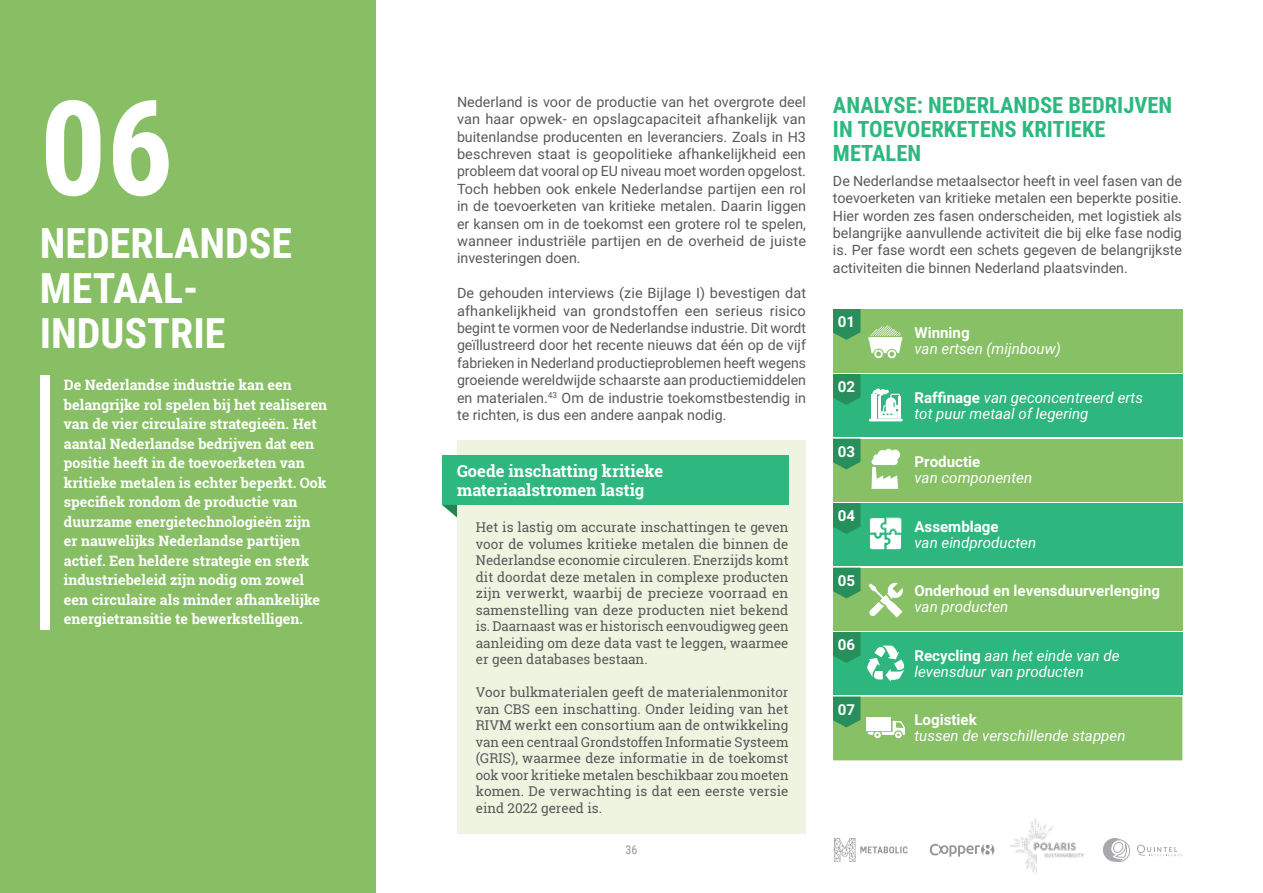
<style>
.page{position:relative;width:1263px;height:893px;background:#fff}
.page>*{position:absolute;margin:0;border:0;box-sizing:border-box;transform-origin:0 0}
.t1{font:700 132px "Roboto Condensed";color:#fff}
.t2{font:700 42px/45px "Roboto Condensed";color:#fff}
.t3{font:700 22.5px/24px "Roboto Condensed";color:#2eb880}
.t4{font:700 16.5px/19.5px "Roboto Slab";color:#fff}
.t5{font:italic 15.15px/16px "Roboto";color:#fff}
.t6{font:700 15.15px "Roboto";color:#fff}
.t7{font:14.25px/17.4px "Roboto";color:#58595b;text-align:justify}
.t8{font:700 14.25px/19.5px "Roboto Slab";color:#fff}
.t9{font:13.5px/16.5px "Roboto Slab";color:#58595b;text-align:justify}
.t10{font:12px "Roboto Condensed";color:#939598}
.s1{font-weight:700;font-style:normal}
</style>
<div class="page">
<svg style="left:1103px;top:838px;width:27px;height:24px"></svg>
<svg style="left:1137px;top:845px;width:45px;height:11px"></svg>
<svg style="left:834px;top:838px;width:73px;height:24px"></svg>
<svg style="left:930px;top:844px;width:64px;height:13px"></svg>
<img style="left:1009px;top:818px;width:75px;height:56px">
<div style="left:0;top:0;width:376px;height:893px;background:#88bf65"></div>
<div style="left:40px;top:375px;width:10px;height:255px;background:#fff"></div>
<div style="left:457px;top:440px;width:349px;height:394px;background:#eff4e0"></div>
<div style="left:442px;top:455px;width:346px;height:50px;background:#2eb880"></div>
<svg style="left:442px;top:505px;width:15px;height:12px"></svg>
<div style="left:833px;top:632px;width:349px;height:63px;background:#2db77f"></div>
<div style="left:833px;top:503px;width:349px;height:63px;background:#2db77f"></div>
<div style="left:833px;top:568px;width:349px;height:63px;background:#87c065"></div>
<div style="left:833px;top:309px;width:349px;height:64px;background:#87c065"></div>
<div style="left:833px;top:439px;width:349px;height:63px;background:#87c065"></div>
<div style="left:833px;top:374px;width:349px;height:63px;background:#2db77f"></div>
<svg style="left:833px;top:309px;width:27px;height:31px"></svg>
<svg style="left:833px;top:374px;width:27px;height:31px"></svg>
<svg style="left:833px;top:439px;width:27px;height:30px"></svg>
<svg style="left:833px;top:503px;width:27px;height:31px"></svg>
<svg style="left:833px;top:568px;width:27px;height:30px"></svg>
<svg style="left:833px;top:632px;width:27px;height:31px"></svg>
<svg style="left:871px;top:449px;width:29px;height:40px"></svg>
<svg style="left:870px;top:517px;width:32px;height:32px"></svg>
<svg style="left:867px;top:645px;width:38px;height:37px"></svg>
<div style="left:833px;top:697px;width:349px;height:63px;background:#87c065"></div>
<div style="left:871px;top:394px;width:5px;height:25px;background:#fff"></div>
<hr style="left:869px;top:419px;width:34px;height:2px;background:#fff">
<svg style="left:872px;top:388px;width:29px;height:31px"></svg>
<svg style="left:869px;top:582px;width:34px;height:35px"></svg>
<svg style="left:868px;top:325px;width:34px;height:33px"></svg>
<h1 class="t1" style="left:40px;top:56px;width:135px">06</h1>
<h2 class="t2" style="left:40px;top:219px;width:254px">NEDERLANDSE<br>METAAL-<br>INDUSTRIE</h2>
<p class="t8" style="left:64px;top:375px;width:265px">De Nederlandse industrie kan een belangrijke rol spelen bij het realiseren van de vier circulaire strategieën. Het aantal Nederlandse bedrijven dat een positie heeft in de toevoerketen van kritieke metalen is echter beperkt. Ook specifiek rondom de productie van duurzame energietechnologieën zijn er nauwelijks Nederlandse partijen actief. Een heldere strategie en sterk industriebeleid zijn nodig om zowel een circulaire als minder afhankelijke energietransitie te bewerkstelligen.</p>
<p class="t7" style="left:457px;top:92px;width:351px">Nederland is voor de productie van het overgrote deel van haar opwek- en opslagcapaciteit afhankelijk van buitenlandse producenten en leveranciers. Zoals in H3 beschreven staat is geopolitieke afhankelijkheid een probleem dat vooral op EU niveau moet worden opgelost.<br>Toch hebben ook enkele Nederlandse partijen een rol in de toevoerketen van kritieke metalen. Daarin liggen er kansen om in de toekomst een grotere rol te spelen, wanneer industriële partijen en de overheid de juiste investeringen doen.</p>
<p class="t7" style="left:457px;top:284px;width:351px">De gehouden interviews (zie Bijlage I) bevestigen dat afhankelijkheid van grondstoffen een serieus risico begint te vormen voor de Nederlandse industrie. Dit wordt geïllustreerd door het recente nieuws dat één op de vijf fabrieken in Nederland productieproblemen heeft wegens groeiende wereldwijde schaarste aan productiemiddelen en materialen.<sup>43</sup> Om de industrie toekomstbestendig in te richten, is dus een andere aanpak nodig.</p>
<p class="t4" style="left:457px;top:461px;width:208px">Goede inschatting kritieke materiaalstromen lastig</p>
<p class="t9" style="left:476px;top:519px;width:314px">Het is lastig om accurate inschattingen te geven voor de volumes kritieke metalen die binnen de Nederlandse economie circuleren. Enerzijds komt dit doordat deze metalen in complexe producten zijn verwerkt, waarbij de precieze voorraad en samenstelling van deze producten niet bekend is. Daarnaast was er historisch eenvoudigweg geen aanleiding om deze data vast te leggen, waarmee er geen databases bestaan.</p>
<p class="t9" style="left:476px;top:684px;width:314px">Voor bulkmaterialen geeft de materialenmonitor van CBS een inschatting. Onder leiding van het RIVM werkt een consortium aan de ontwikkeling van een centraal Grondstoffen Informatie Systeem (GRIS), waarmee deze informatie in de toekomst ook voor kritieke metalen beschikbaar zou moeten komen. De verwachting is dat een eerste versie eind 2022 gereed is.</p>
<p class="t10" style="left:625px;top:841px;width:13px">36</p>
<h3 class="t3" style="left:833px;top:92px;width:341px">ANALYSE: NEDERLANDSE BEDRIJVEN<br>IN TOEVOERKETENS KRITIEKE<br>METALEN</h3>
<p class="t7" style="left:833px;top:171px;width:350px">De Nederlandse metaalsector heeft in veel fasen van de toevoerketen van kritieke metalen een beperkte positie.<br>Hier worden zes fasen onderscheiden, met logistiek als belangrijke aanvullende activiteit die bij elke fase nodig is. Per fase wordt een schets gegeven de belangrijkste activiteiten die binnen Nederland plaatsvinden.</p>
<p class="t6" style="left:838px;top:311px;width:19px">01</p>
<p class="t6" style="left:838px;top:376px;width:19px">02</p>
<p class="t6" style="left:838px;top:441px;width:19px">03</p>
<p class="t6" style="left:838px;top:505px;width:19px">04</p>
<p class="t6" style="left:838px;top:570px;width:19px">05</p>
<p class="t6" style="left:838px;top:634px;width:19px">06</p>
<p class="t6" style="left:838px;top:699px;width:19px">07</p>
<p class="t6" style="left:914px;top:322px;width:57px">Winning</p>
<p class="t5" style="left:914px;top:340px;width:148px">van ertsen (mijnbouw)</p>
<p class="t5" style="left:914px;top:389px;width:230px"><span class="s1">Raffinage</span> van geconcentreerd erts tot puur metaal of legering</p>
<p class="t6" style="left:914px;top:451px;width:67px">Productie</p>
<p class="t5" style="left:914px;top:469px;width:119px">van componenten</p>
<p class="t6" style="left:914px;top:516px;width:86px">Assemblage</p>
<p class="t5" style="left:914px;top:534px;width:123px">van eindproducten</p>
<p class="t6" style="left:914px;top:580px;width:247px">Onderhoud en levensduurverlenging</p>
<p class="t5" style="left:914px;top:598px;width:95px">van producten</p>
<p class="t5" style="left:914px;top:647px;width:207px"><span class="s1">Recycling</span> aan het einde van de levensduur van producten</p>
<p class="t6" style="left:914px;top:709px;width:64px">Logistiek</p>
<p class="t5" style="left:914px;top:727px;width:213px">tussen de verschillende stappen</p>
</div>
